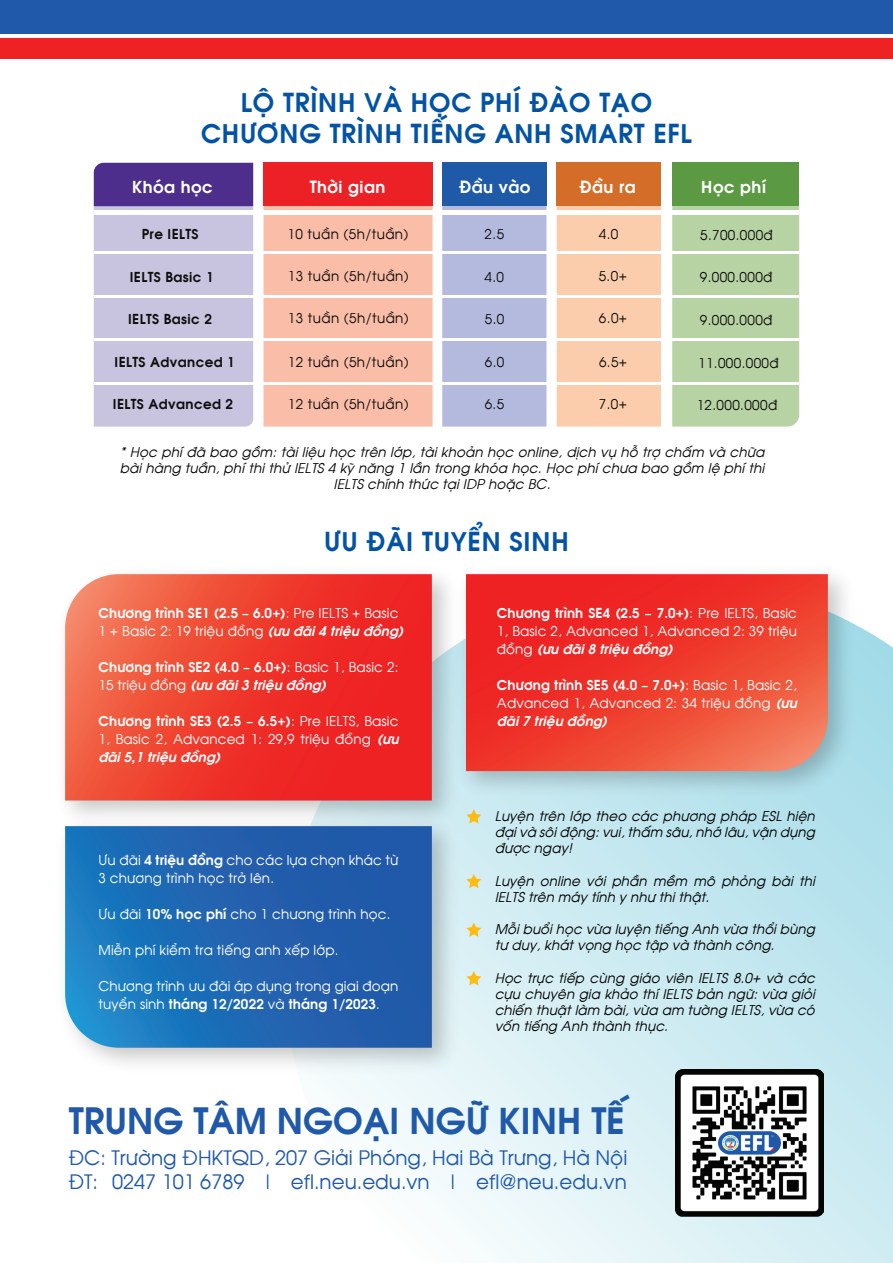
<style>
.page{position:relative;width:893px;height:1263px;background:#fff}
.page>*{position:absolute;margin:0;border:0;box-sizing:border-box;transform-origin:0 0}
.t1{font:35.7px "SVN Avobold";color:#2059a9}
.t2{font:25.65px/30.8px "SVN Avobold";letter-spacing:.03em;color:#0353a5;text-align:center}
.t3{font:19.95px/23.9px "SVN Avo";color:#2059a9}
.t4{font:16.5px "SVN Avobold";letter-spacing:.03em;color:#fff}
.t5{font:13.5px/16.2px "SVN Avoitalic";letter-spacing:.01em;color:#000;text-align:justify}
.t6{font:13.5px/18px "SVN Avo";letter-spacing:.01em;color:#fff}
.t7{font:13.5px "SVN Avobold";letter-spacing:.01em;color:#fff}
.t8{font:13.5px/16.2px "SVN Avoitalic";letter-spacing:.01em;color:#070807;text-align:center}
.t9{font:13.5px "SVN Avo";letter-spacing:.03em;color:#0e0f0d}
.t10{font:13.5px "SVN Avobolditalic";letter-spacing:.01em;color:#fff}
.t11{font:13.5px "SVN Avobold";letter-spacing:.03em;color:#0e0f0d}
.s1{font-family:"Myriad Pro";font-weight:700}
.s2{font-family:"SVN Avo"}
.s3{font-family:"SVN Avobolditalic"}
.s4{font-family:"SVN Avobold"}
</style>
<div class="page">
<svg style="left:323px;top:628px;width:570px;height:635px;background:#d2edf3"></svg>
<div style="left:0;top:0;width:893px;height:34px;background:#2059a9"></div>
<div style="left:0;top:38px;width:893px;height:20px;background:#ee2123"></div>
<img style="left:65px;top:576px;width:401px;height:233px">
<svg style="left:65px;top:574px;width:367px;height:226px;background:#ef3f32"></svg>
<img style="left:449px;top:576px;width:413px;height:229px">
<svg style="left:466px;top:574px;width:362px;height:197px;background:#ee3d31"></svg>
<img style="left:71px;top:809px;width:395px;height:273px">
<svg style="left:65px;top:826px;width:367px;height:222px;background:#2168b2"></svg>
<svg style="left:94px;top:163px;width:159px;height:264px;background:#b3abd1"></svg>
<hr style="left:94px;top:211px;width:159px;height:4px;background:#fff">
<hr style="left:94px;top:295px;width:159px;height:3px;background:#fff">
<hr style="left:94px;top:338px;width:159px;height:3px;background:#fff">
<hr style="left:94px;top:382px;width:159px;height:2px;background:#fff">
<hr style="left:94px;top:252px;width:159px;height:2px;background:#fff">
<div style="left:263px;top:206px;width:170px;height:221px;background:#fabda8"></div>
<div style="left:263px;top:163px;width:170px;height:43px;background:#ec2125"></div>
<hr style="left:263px;top:295px;width:170px;height:3px;background:#fff">
<hr style="left:263px;top:338px;width:170px;height:3px;background:#fff">
<hr style="left:263px;top:382px;width:170px;height:2px;background:#fff">
<hr style="left:263px;top:211px;width:170px;height:4px;background:#fff">
<hr style="left:263px;top:252px;width:170px;height:2px;background:#fff">
<div style="left:672px;top:206px;width:127px;height:221px;background:#b8d3a3"></div>
<div style="left:672px;top:163px;width:127px;height:43px;background:#5b9a42"></div>
<hr style="left:672px;top:211px;width:127px;height:4px;background:#fff">
<hr style="left:672px;top:295px;width:127px;height:3px;background:#fff">
<hr style="left:672px;top:338px;width:127px;height:3px;background:#fff">
<hr style="left:672px;top:382px;width:127px;height:2px;background:#fff">
<hr style="left:672px;top:252px;width:127px;height:2px;background:#fff">
<div style="left:442px;top:206px;width:104px;height:221px;background:#b4badd"></div>
<div style="left:442px;top:163px;width:104px;height:43px;background:#1f5aa8"></div>
<hr style="left:442px;top:211px;width:104px;height:4px;background:#fff">
<hr style="left:442px;top:295px;width:104px;height:3px;background:#fff">
<hr style="left:442px;top:338px;width:104px;height:3px;background:#fff">
<hr style="left:442px;top:382px;width:104px;height:2px;background:#fff">
<hr style="left:442px;top:252px;width:104px;height:2px;background:#fff">
<div style="left:557px;top:206px;width:104px;height:221px;background:#fccdac"></div>
<div style="left:557px;top:163px;width:104px;height:43px;background:#d46d27"></div>
<hr style="left:557px;top:211px;width:104px;height:4px;background:#fff">
<hr style="left:557px;top:295px;width:104px;height:3px;background:#fff">
<hr style="left:557px;top:338px;width:104px;height:3px;background:#fff">
<hr style="left:557px;top:382px;width:104px;height:2px;background:#fff">
<hr style="left:557px;top:252px;width:104px;height:2px;background:#fff">
<svg style="left:466px;top:809px;width:15px;height:15px"></svg>
<svg style="left:466px;top:874px;width:15px;height:14px"></svg>
<svg style="left:466px;top:922px;width:15px;height:15px"></svg>
<svg style="left:466px;top:971px;width:15px;height:14px"></svg>
<img style="left:676px;top:1069px;width:147px;height:149px">
<h2 class="t2" style="left:201px;top:84px;width:492px">LỘ TRÌNH VÀ HỌC PHÍ ĐÀO TẠO<br>CHƯƠNG TRÌNH TIẾNG ANH SMART EFL</h2>
<p class="t4" style="left:132px;top:173px;width:82px">Khóa học</p>
<p class="t11" style="left:142px;top:223px;width:58px">Pre IELTS</p>
<p class="t11" style="left:130px;top:266px;width:85px">IELTS Basic 1</p>
<p class="t11" style="left:128px;top:308px;width:85px">IELTS Basic 2</p>
<p class="t11" style="left:115px;top:351px;width:122px">IELTS Advanced 1</p>
<p class="t11" style="left:113px;top:394px;width:122px">IELTS Advanced 2</p>
<p class="t4" style="left:459px;top:173px;width:73px">Đầu vào</p>
<p class="t4" style="left:579px;top:174px;width:58px">Đầu ra</p>
<p class="t4" style="left:310px;top:173px;width:77px">Thời gian</p>
<p class="t4" style="left:701px;top:173px;width:66px">Học phí</p>
<p class="t9" style="left:288px;top:224px;width:122px">10 tuần (5h/tuần)</p>
<p class="t9" style="left:288px;top:267px;width:122px">13 tuần (5h/tuần)</p>
<p class="t9" style="left:288px;top:309px;width:122px">13 tuần (5h/tuần)</p>
<p class="t9" style="left:288px;top:352px;width:122px">12 tuần (5h/tuần)</p>
<p class="t9" style="left:288px;top:394px;width:122px">12 tuần (5h/tuần)</p>
<p class="t9" style="left:599px;top:224px;width:21px">4.0</p>
<p class="t9" style="left:599px;top:266px;width:30px">5.0+</p>
<p class="t9" style="left:599px;top:308px;width:30px">6.0+</p>
<p class="t9" style="left:599px;top:352px;width:30px">6.5+</p>
<p class="t9" style="left:599px;top:394px;width:30px">7.0+</p>
<p class="t9" style="left:485px;top:224px;width:21px">2.5</p>
<p class="t9" style="left:485px;top:267px;width:21px">4.0</p>
<p class="t9" style="left:485px;top:309px;width:21px">5.0</p>
<p class="t9" style="left:485px;top:352px;width:21px">6.0</p>
<p class="t9" style="left:485px;top:394px;width:21px">6.5</p>
<p class="t9" style="left:700px;top:225px;width:74px">5.700.000đ</p>
<p class="t9" style="left:700px;top:268px;width:74px">9.000.000đ</p>
<p class="t9" style="left:700px;top:310px;width:74px">9.000.000đ</p>
<p class="t9" style="left:698px;top:353px;width:82px">11.000.000đ</p>
<p class="t9" style="left:697px;top:395px;width:82px">12.000.000đ</p>
<p class="t8" style="left:120px;top:443px;width:646px">* Học phí đã bao gồm: tài liệu học trên lớp, tài khoản học online, dịch vụ hỗ trợ chấm và chữa bài hàng tuần, phí thi thử IELTS 4 kỹ năng 1 lần trong khóa học. Học phí chưa bao gồm lệ phí thi<br>IELTS chính thức tại IDP hoặc BC.</p>
<h2 class="t2" style="left:324px;top:524px;width:246px">ƯU ĐÃI TUYỂN SINH</h2>
<p class="t7" style="left:98px;top:602px;width:302px">Chương trình SE1 (2.5 <span class="s1">–</span> 6.0+)<span class="s2">: Pre IELTS + Basic</span></p>
<p class="t6" style="left:98px;top:621px;width:306px">1 + Basic 2: 19 triệu đồng <span class="s3">(ưu đãi 4 triệu đồng)</span></p>
<p class="t7" style="left:98px;top:656px;width:301px">Chương trình SE2 (4.0 <span class="s1">–</span> 6.0+)<span class="s2">: Basic 1, Basic 2:</span></p>
<p class="t10" style="left:98px;top:674px;width:229px"><span class="s2">15 triệu đồng</span> (ưu đãi 3 triệu đồng)</p>
<p class="t7" style="left:98px;top:710px;width:302px">Chương trình SE3 (2.5 <span class="s1">–</span> 6.5+)<span class="s2">: Pre IELTS, Basic</span></p>
<p class="t6" style="left:98px;top:729px;width:302px">1, Basic 2, Advanced 1: 29,9 triệu đồng <span class="s3">(ưu</span></p>
<p class="t10" style="left:98px;top:746px;width:123px">đãi 5,1 triệu đồng)</p>
<p class="t6" style="left:98px;top:850px;width:302px">Ưu đãi <span class="s4">4 triệu đồng</span> cho các lựa chọn khác từ<br>3 chương trình học trở lên.</p>
<p class="t6" style="left:98px;top:904px;width:293px">Ưu đãi <span class="s4">10% học phí</span> cho 1 chương trình học.</p>
<p class="t6" style="left:98px;top:940px;width:241px">Miễn phí kiểm tra tiếng anh xếp lớp.</p>
<p class="t6" style="left:98px;top:976px;width:302px">Chương trình ưu đãi áp dụng trong giai đoạn</p>
<p class="t7" style="left:98px;top:993px;width:283px"><span class="s2">tuyển sinh</span> tháng 12/2022 <span class="s2">và</span> tháng 1/2023<span class="s2">.</span></p>
<p class="t7" style="left:497px;top:602px;width:302px">Chương trình SE4 (2.5 <span class="s1">–</span> 7.0+)<span class="s2">: Pre IELTS, Basic</span></p>
<p class="t6" style="left:497px;top:621px;width:301px">1, Basic 2, Advanced 1, Advanced 2: 39 triệu</p>
<p class="t10" style="left:497px;top:638px;width:177px"><span class="s2">đồng</span> (ưu đãi 8 triệu đồng)</p>
<p class="t7" style="left:497px;top:674px;width:301px">Chương trình SE5 (4.0 <span class="s1">–</span> 7.0+)<span class="s2">: Basic 1, Basic 2,</span></p>
<p class="t6" style="left:497px;top:693px;width:302px">Advanced 1, Advanced 2: 34 triệu đồng <span class="s3">(ưu</span></p>
<p class="t10" style="left:497px;top:710px;width:112px">đãi 7 triệu đồng)</p>
<p class="t5" style="left:495px;top:807px;width:322px">Luyện trên lớp theo các phương pháp ESL hiện đại và sôi động: vui, thấm sâu, nhớ lâu, vận dụng được ngay!</p>
<p class="t5" style="left:495px;top:871px;width:322px">Luyện online với phần mềm mô phỏng bài thi<br>IELTS trên máy tính y như thi thật.</p>
<p class="t5" style="left:495px;top:920px;width:322px">Mỗi buổi học vừa luyện tiếng Anh vừa thổi bùng tư duy, khát vọng học tập và thành công.</p>
<p class="t5" style="left:495px;top:969px;width:322px">Học trực tiếp cùng giáo viên IELTS 8.0+ và các cựu chuyên gia khảo thí IELTS bản ngữ: vừa giỏi chiến thuật làm bài, vừa am tường IELTS, vừa có vốn tiếng Anh thành thục.</p>
<h1 class="t1" style="left:69px;top:1092px;width:558px">TRUNG TÂM NGOẠI NGỮ KINH TẾ</h1>
<h3 class="t3" style="left:68px;top:1144px;width:560px">ĐC: Trường ĐHKTQD, 207 Giải Phóng, Hai Bà Trưng, Hà Nội<br>ĐT: 0247 101 6789 | efl.neu.edu.vn | efl@neu.edu.vn</h3>
</div>
